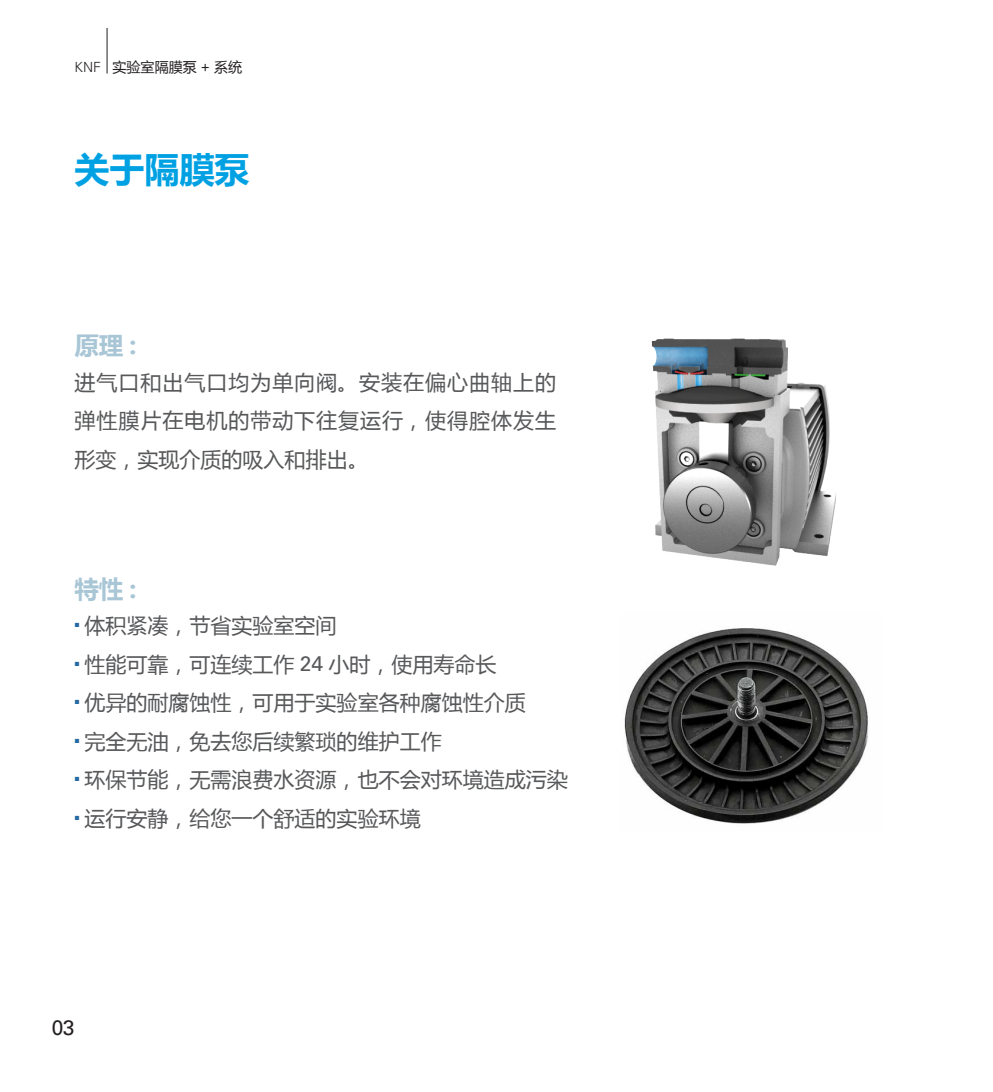
<style>
.page{position:relative;width:993px;height:1092px;background:#fff}
.page>*{position:absolute;margin:0;border:0;box-sizing:border-box;transform-origin:0 0}
.t1{font:700 35px "Microsoft Ya Hei";color:#00a1e3}
.t2{font:700 24.5px "Microsoft Ya Hei";color:#a8c6d5}
.t3{font:21px/38.5px "Microsoft Ya Hei";color:#57585a;text-align:justify}
.t4{font:21px "Univers LT Std";color:#231f20}
.t5{font:14px "Microsoft Ya Hei";color:#231f20}
.s1{font-family:"Univers LT Std";font-weight:300}
.s2{font-family:"Univers LT Std"}
</style>
<div class="page">
<img style="left:624px;top:628px;width:244px;height:196px">
<img style="left:651px;top:338px;width:185px;height:228px">
<hr style="left:107px;top:28px;width:1px;height:46px;background:#231f20">
<p class="t5" style="left:74px;top:57px;width:169px"><span class="s1">KNF</span> 实验室隔膜泵 + 系统</p>
<h1 class="t1" style="left:74px;top:144px;width:176px">关于隔膜泵</h1>
<p class="t2" style="left:74px;top:328px;width:64px">原理 :</p>
<p class="t3" style="left:74px;top:362px;width:483px">进气口和出气口均为单向阀。安装在偏心曲轴上的弹性膜片在电机的带动下往复运行，使得腔体发生形变，实现介质的吸入和排出。</p>
<p class="t2" style="left:74px;top:571px;width:64px">特性 :</p>
<p class="t3" style="left:74px;top:605px;width:263px"><sup>■</sup> 体积紧凑，节省实验室空间</p>
<p class="t3" style="left:74px;top:644px;width:423px"><sup>■</sup> 性能可靠，可连续工作 <span class="s2">24</span> 小时，使用寿命长</p>
<p class="t3" style="left:74px;top:682px;width:452px"><sup>■</sup> 优异的耐腐蚀性，可用于实验室各种腐蚀性介质</p>
<p class="t3" style="left:74px;top:721px;width:368px"><sup>■</sup> 完全无油，免去您后续繁琐的维护工作</p>
<p class="t3" style="left:74px;top:759px;width:494px"><sup>■</sup> 环保节能，无需浪费水资源，也不会对环境造成污染</p>
<p class="t3" style="left:74px;top:798px;width:347px"><sup>■</sup> 运行安静，给您一个舒适的实验环境</p>
<p class="t4" style="left:52px;top:1014px;width:24px">03</p>
</div>
